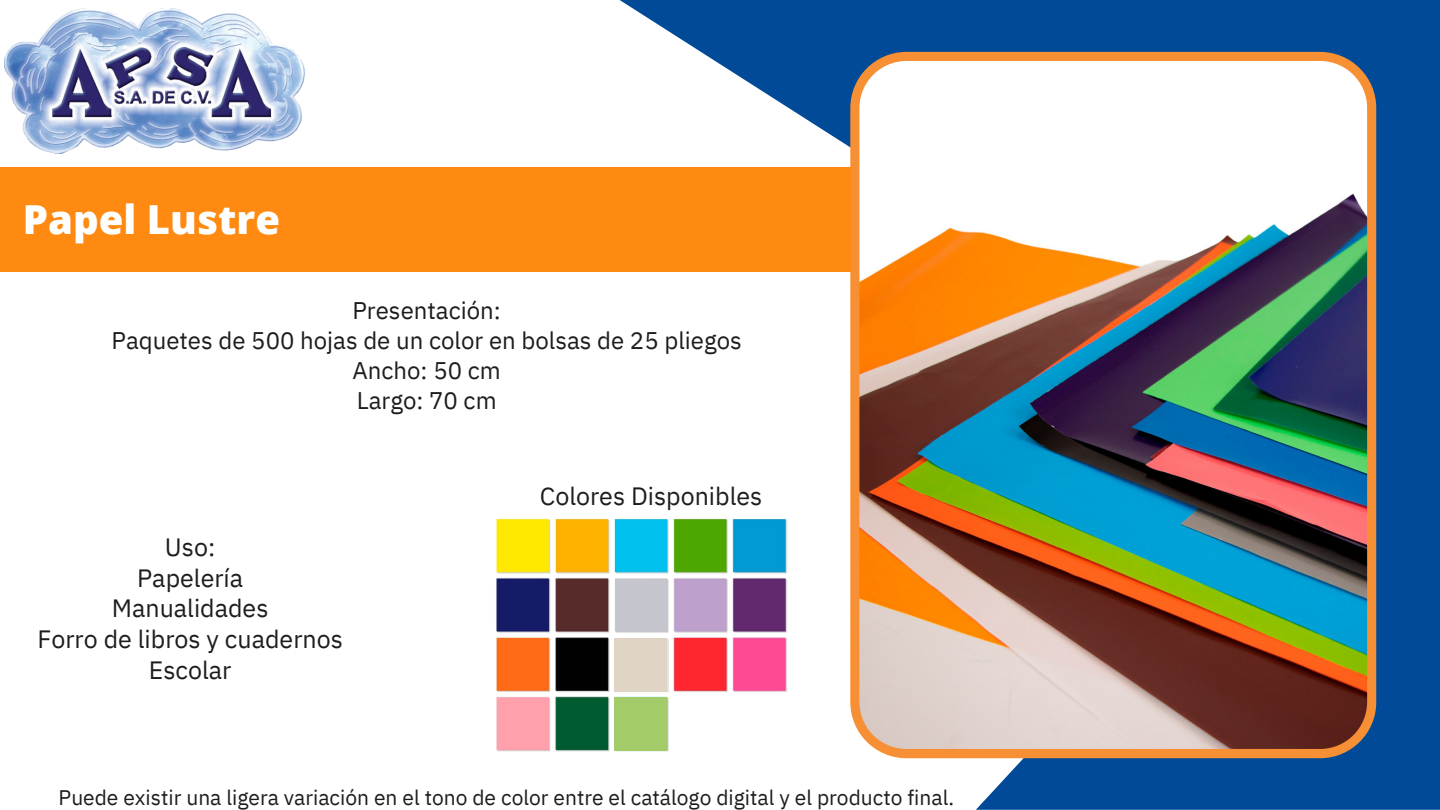
<style>
.page{position:relative;width:1440px;height:810px;background:#fff}
.page>*{position:absolute;margin:0;border:0;box-sizing:border-box;transform-origin:0 0}
.t1{font:800 40px "Open Sans";color:#fff}
.t2{font:25px/30.7px "IBM Plex Sans";color:#1d1d1b;text-align:center}
.t3{font:24px/30px "IBM Plex Sans";color:#1d1d1b;text-align:center}
.t4{font:21px "IBM Plex Sans";color:#1d1d1b}
</style>
<div class="page">
<div style="left:976px;top:470px;width:464px;height:340px;background:#004a98"></div>
<svg style="left:620px;top:0;width:820px;height:470px;fill:#004a98"></svg>
<svg style="left:850px;top:52px;width:526px;height:706px"></svg>
<div style="left:0;top:167px;width:850px;height:105px;background:#ff8a11"></div>
<img style="left:4px;top:8px;width:301px;height:145px">
<img style="left:496px;top:518px;width:291px;height:234px">
<div style="left:615px;top:697px;width:52px;height:54px;background:#a3cb6a"></div>
<div style="left:615px;top:638px;width:52px;height:54px;background:#e0d5c4"></div>
<h1 class="t1" style="left:23px;top:189px;width:259px">Papel Lustre</h1>
<p class="t3" style="left:111px;top:294px;width:632px">Presentación:<br>Paquetes de 500 hojas de un color en bolsas de 25 pliegos<br>Ancho: 50 cm<br>Largo: 70 cm</p>
<p class="t2" style="left:37px;top:530px;width:307px">Uso:<br>Papelería<br>Manualidades<br>Forro de libros y cuadernos<br>Escolar</p>
<p class="t2" style="left:540px;top:479px;width:224px">Colores Disponibles</p>
<p class="t4" style="left:59px;top:782px;width:897px">Puede existir una ligera variación en el tono de color entre el catálogo digital y el producto final.</p>
</div>
